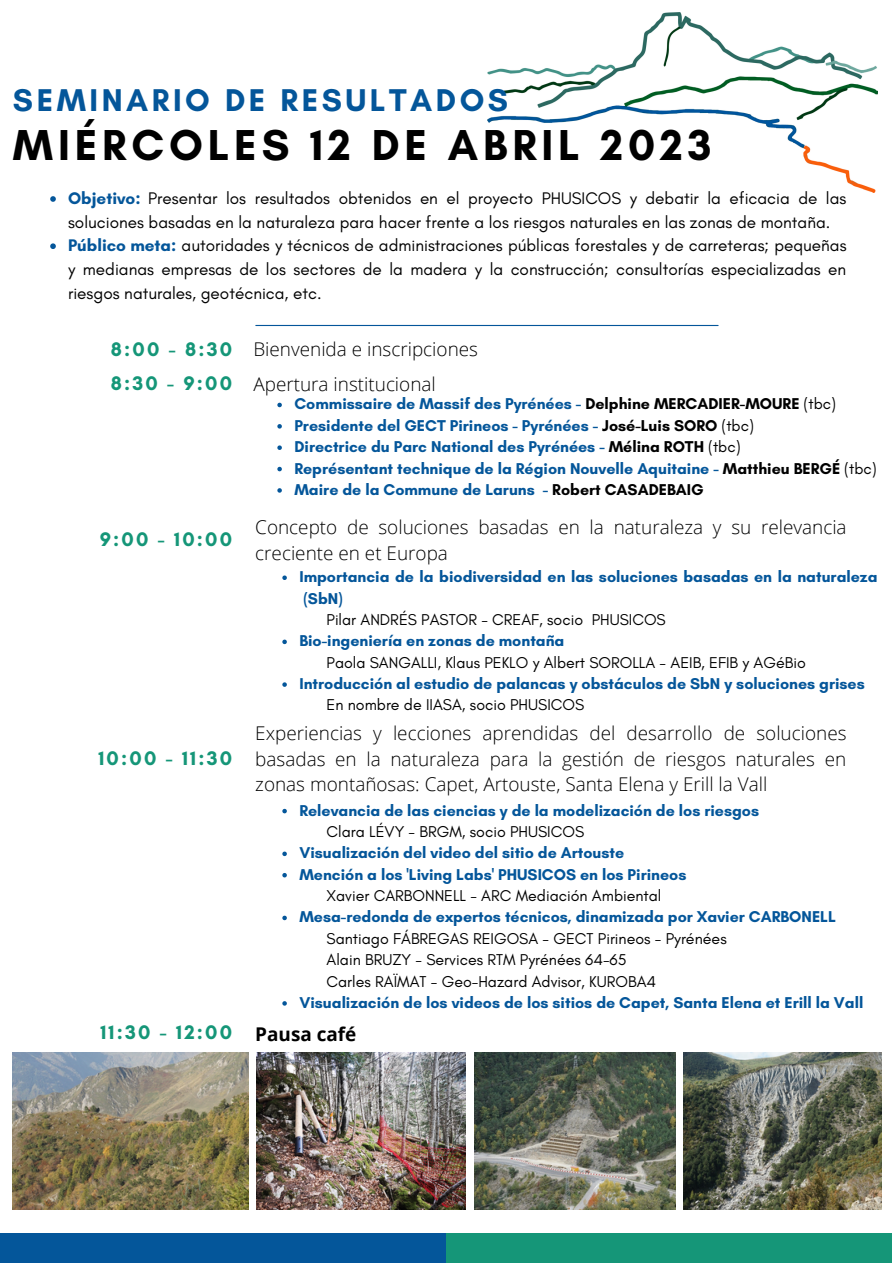
<style>
.page{position:relative;width:893px;height:1264px;background:#fff}
.page>*{position:absolute;margin:0;border:0;box-sizing:border-box;transform-origin:0 0}
.t1{font:700 44.1px "Glacial Indifference";letter-spacing:.11em;color:#000}
.t2{font:700 32.1px "Glacial Indifference";letter-spacing:.11em;color:#04569a}
.t3{font:700 20.1px "Glacial Indifference";letter-spacing:.11em;color:#159678}
.t4{font:300 18.9px/25.5px "Open Sans";color:#000}
.t5{font:17.1px/23.5px "Glacial Indifference";color:#000}
.t6{font:700 15.9px/21.3px "Glacial Indifference";color:#04569a}
.t7{font:15.9px/21.3px "Glacial Indifference";color:#000}
.s1{font-weight:700;color:#04569a}
.s2{font-family:"Glacial Indifference";font-weight:700;font-size:20.1px;color:#159678}
.s3{color:#000}
.s4{font-weight:400;color:#000}
.s5{font-family:"Open Sans";font-size:18.9px;color:#000}
</style>
<div class="page">
<img style="left:13px;top:1052px;width:235px;height:156px">
<img style="left:257px;top:1052px;width:209px;height:156px">
<img style="left:474px;top:1052px;width:201px;height:156px">
<img style="left:683px;top:1052px;width:198px;height:156px">
<div style="left:0;top:1233px;width:446px;height:29px;background:#04569a"></div>
<div style="left:445px;top:1233px;width:446px;height:29px;background:#159678"></div>
<img style="left:487px;top:13px;width:390px;height:179px">
<hr style="left:256px;top:325px;width:462px;height:1px;background:#04569a">
<svg style="left:50px;top:196px;width:6px;height:6px"></svg>
<svg style="left:50px;top:243px;width:6px;height:6px"></svg>
<svg style="left:277px;top:403px;width:5px;height:4px"></svg>
<svg style="left:277px;top:424px;width:5px;height:4px"></svg>
<svg style="left:277px;top:445px;width:5px;height:5px"></svg>
<svg style="left:277px;top:467px;width:5px;height:4px"></svg>
<svg style="left:277px;top:488px;width:5px;height:4px"></svg>
<svg style="left:282px;top:575px;width:5px;height:5px"></svg>
<svg style="left:282px;top:639px;width:5px;height:5px"></svg>
<svg style="left:282px;top:682px;width:5px;height:5px"></svg>
<svg style="left:282px;top:808px;width:5px;height:5px"></svg>
<svg style="left:282px;top:851px;width:5px;height:5px"></svg>
<svg style="left:282px;top:873px;width:5px;height:4px"></svg>
<svg style="left:282px;top:915px;width:5px;height:5px"></svg>
<svg style="left:282px;top:1001px;width:5px;height:4px"></svg>
<h2 class="t2" style="left:13px;top:80px;width:496px">SEMINARIO DE RESULTADOS</h2>
<h1 class="t1" style="left:13px;top:118px;width:700px">MIÉRCOLES 12 DE ABRIL 2023</h1>
<p class="t5" style="left:68px;top:186px;width:780px"><span class="s1">Objetivo:</span> Presentar los resultados obtenidos en el proyecto PHUSICOS y debatir la eficacia de las soluciones basadas en la naturaleza para hacer frente a los riesgos naturales en las zonas de montaña.<br><span class="s1">Público meta:</span> autoridades y técnicos de administraciones públicas forestales y de carreteras; pequeñas y medianas empresas de los sectores de la madera y la construcción; consultorías especializadas en riesgos naturales, geotécnica, etc.</p>
<p class="t4" style="left:111px;top:336px;width:368px"><span class="s2">8:00 - 8:30</span> Bienvenida e inscripciones</p>
<p class="t3" style="left:111px;top:370px;width:123px">8:30 - 9:00</p>
<p class="t3" style="left:100px;top:527px;width:134px">9:00 - 10:00</p>
<p class="t4" style="left:253px;top:370px;width:184px">Apertura institucional</p>
<p class="t6" style="left:294px;top:393px;width:583px">Commissaire de Massif des Pyrénées - <span class="s3">Delphine MERCADIER-MOURE</span> <span class="s4">(tbc)<br></span>Presidente del GECT Pirineos - Pyrénées - <span class="s3">José-Luis SORO</span> <span class="s4">(tbc)<br></span>Directrice du Parc National des Pyrénées - <span class="s3">Mélina ROTH</span> <span class="s4">(tbc)<br></span>Représentant technique de la Région Nouvelle Aquitaine - <span class="s3">Matthieu BERGÉ</span> <span class="s4">(tbc)<br></span>Maire de la Commune de Laruns - <span class="s3">Robert CASADEBAIG</span></p>
<p class="t4" style="left:255px;top:514px;width:593px">Concepto de soluciones basadas en la naturaleza y su relevancia creciente en et Europa</p>
<p class="t6" style="left:299px;top:566px;width:579px">Importancia de la biodiversidad en las soluciones basadas en la naturaleza (SbN)</p>
<p class="t6" style="left:299px;top:630px;width:266px">Bio-ingeniería en zonas de montaña</p>
<p class="t6" style="left:299px;top:673px;width:567px">Introducción al estudio de palancas y obstáculos de SbN y soluciones grises</p>
<p class="t7" style="left:326px;top:608px;width:341px">Pilar ANDRÉS PASTOR - CREAF, socio PHUSICOS</p>
<p class="t7" style="left:326px;top:651px;width:481px">Paola SANGALLI, Klaus PEKLO y Albert SOROLLA - AEIB, EFIB y AGéBio</p>
<p class="t7" style="left:326px;top:694px;width:259px">En nombre de IIASA, socio PHUSICOS</p>
<p class="t4" style="left:255px;top:720px;width:592px;text-align:justify">Experiencias y lecciones aprendidas del desarrollo de soluciones basadas en la naturaleza para la gestión de riesgos naturales en zonas montañosas: Capet, Artouste, Santa Elena y Erill la Vall</p>
<p class="t6" style="left:299px;top:799px;width:461px">Relevancia de las ciencias y de la modelización de los riesgos</p>
<p class="t6" style="left:299px;top:842px;width:388px">Visualización del video del sitio de Artouste<br>Mención a los 'Living Labs' PHUSICOS en los Pirineos</p>
<p class="t6" style="left:299px;top:906px;width:538px">Mesa-redonda de expertos técnicos, dinamizada por Xavier CARBONELL</p>
<p class="t3" style="left:98px;top:745px;width:135px">10:00 - 11:30</p>
<p class="t7" style="left:326px;top:820px;width:259px">Clara LÉVY - BRGM, socio PHUSICOS</p>
<p class="t7" style="left:326px;top:884px;width:336px">Xavier CARBONNELL - ARC Mediación Ambiental</p>
<p class="t7" style="left:326px;top:927px;width:401px">Santiago FÁBREGAS REIGOSA - GECT Pirineos - Pyrénées<br>Alain BRUZY - Services RTM Pyrénées 64-65<br>Carles RAÏMAT - Geo-Hazard Advisor, KUROBA4</p>
<p class="t3" style="left:100px;top:1020px;width:257px">11:30 - 12:00 <span class="s5">Pausa café</span></p>
<p class="t6" style="left:299px;top:991px;width:565px">Visualización de los videos de los sitios de Capet, Santa Elena et Erill la Vall</p>
</div>
